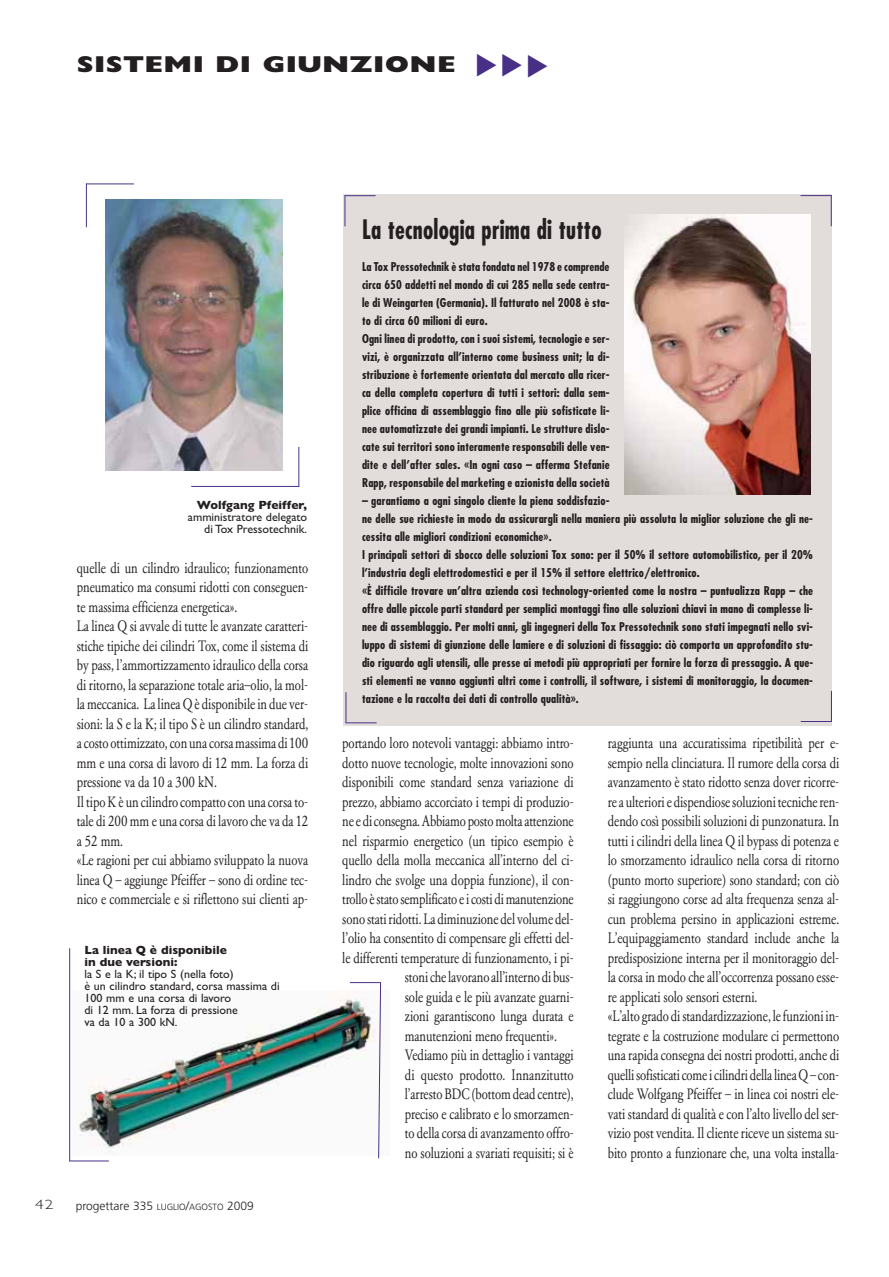
<style>
.page{position:relative;width:889px;height:1277px;background:#fff}
.page>*{position:absolute;margin:0;border:0;box-sizing:border-box;transform-origin:0 0}
.t1{font:700 condensed 26.1px "Futura LT";letter-spacing:.01em;color:#231f20;scale:.9 1}
.t2{font:800 23.1px "Gill Sans";letter-spacing:.015em;color:#231f20;scale:1.27 1}
.t3{font:15.75px/19.5px "Garamond Classico";letter-spacing:-.005em;color:#231f20;scale:.78 1}
.t4{font:300 13.5px "Gill Sans";color:#231f20;scale:1.27 1}
.t5{font:12px/12px "Gill Sans";color:#231f20;text-align:right}
.t6{font:700 12px/12px "Gill Sans";color:#231f20}
.t7{font:300 12px "Frutiger LT";color:#231f20}
.t8{font:700 condensed 11.85px/18px "Futura LT";letter-spacing:.01em;color:#231f20}
.s1{font-size:9px}
</style>
<div class="page">
<img style="left:105px;top:200px;width:177px;height:271px">
<hr style="left:86px;top:184px;width:48px;height:1px;background:#483087">
<hr style="left:86px;top:184px;width:1px;height:43px;background:#483087">
<hr style="left:191px;top:486px;width:108px;height:1px;background:#483087">
<hr style="left:298px;top:447px;width:1px;height:40px;background:#483087">
<img style="left:79px;top:998px;width:296px;height:154px">
<hr style="left:69px;top:948px;width:1px;height:213px;background:#483087">
<hr style="left:69px;top:1161px;width:40px;height:1px;background:#483087">
<svg style="left:378px;top:983px;width:3px;height:176px"></svg>
<hr style="left:350px;top:982px;width:31px;height:1px;background:#483087">
<div style="left:343px;top:194px;width:488px;height:531px;background:#e2ddda"></div>
<hr style="left:344px;top:195px;width:31px;height:1px;background:#483087">
<hr style="left:344px;top:195px;width:1px;height:31px;background:#483087">
<hr style="left:345px;top:692px;width:1px;height:31px;background:#483087">
<hr style="left:345px;top:722px;width:31px;height:1px;background:#483087">
<hr style="left:800px;top:721px;width:31px;height:1px;background:#483087">
<hr style="left:831px;top:691px;width:1px;height:31px;background:#483087">
<hr style="left:830px;top:195px;width:1px;height:31px;background:#483087">
<hr style="left:800px;top:195px;width:31px;height:1px;background:#483087">
<img style="left:624px;top:215px;width:186px;height:280px">
<h2 class="t2" style="left:77px;top:56px;width:300px">SISTEMI DI GIUNZIONE</h2>
<p class="t6" style="left:197px;top:500px;width:112px">Wolfgang Pfeiffer,</p>
<p class="t5" style="left:188px;top:512px;width:121px">amministratore delegato di Tox Pressotechnik.</p>
<p class="t3" style="left:77px;top:559px;width:298px">quelle di un cilindro idraulico; funzionamento pneumatico ma consumi ridotti con conseguen&shy;te massima efficienza energetica».<br>La linea Q si avvale di tutte le avanzate caratteri&shy;stiche tipiche dei cilindri Tox, come il sistema di by pass, l’ammortizzamento idraulico della corsa di ritorno, la separazione totale aria–olio, la mol&shy;la meccanica. La linea Q è disponibile in due ver&shy;sioni: la S e la K; il tipo S è un cilindro standard, a costo ottimizzato, con una corsa massima di 100 mm e una corsa di lavoro di 12 mm. La forza di pressione va da 10 a 300 kN.<br>Il tipo K è un cilindro compatto con una corsa to&shy;tale di 200 mm e una corsa di lavoro che va da 12 a 52 mm.<br>«Le ragioni per cui abbiamo sviluppato la nuova linea Q – aggiunge Pfeiffer – sono di ordine tec&shy;nico e commerciale e si riflettono sui clienti ap-</p>
<p class="t6" style="left:84px;top:945px;width:144px">La linea Q è disponibile in due versioni:</p>
<p class="t5" style="left:84px;top:969px;width:197px;text-align:left">la S e la K; il tipo S (nella foto)<br>è un cilindro standard, corsa massima di<br>100 mm e una corsa di lavoro<br>di 12 mm. La forza di pressione<br>va da 10 a 300 kN.</p>
<p class="t4" style="left:35px;top:1200px;width:16px">42</p>
<p class="t7" style="left:76px;top:1199px;width:180px">progettare 335 <span class="s1">LUGLIO</span>/<span class="s1">AGOSTO</span> 2009</p>
<h1 class="t1" style="left:362px;top:217px;width:268px">La tecnologia prima di tutto</h1>
<p class="t8" style="left:362px;top:258px;width:249px">La Tox Pressotechnik è stata fondata nel 1978 e comprende circa 650 addetti nel mondo di cui 285 nella sede centra&shy;le di Weingarten (Germania). Il fatturato nel 2008 è sta&shy;to di circa 60 milioni di euro.<br>Ogni linea di prodotto, con i suoi sistemi, tecnologie e ser&shy;vizi, è organizzata all’interno come business unit; la di&shy;stribuzione è fortemente orientata dal mercato alla ricer&shy;ca della completa copertura di tutti i settori: dalla sem&shy;plice officina di assemblaggio fino alle più sofisticate li&shy;nee automatizzate dei grandi impianti. Le strutture dislo&shy;cate sui territori sono interamente responsabili delle ven&shy;dite e dell’after sales. «In ogni caso – afferma Stefanie Rapp, responsabile del marketing e azionista della società</p>
<p class="t8" style="left:362px;top:492px;width:452px">– garantiamo a ogni singolo cliente la piena soddisfazio-<br>ne delle sue richieste in modo da assicurargli nella maniera più assoluta la miglior soluzione che gli ne&shy;cessita alle migliori condizioni economiche».<br>I principali settori di sbocco delle soluzioni Tox sono: per il 50% il settore automobilistico, per il 20% l’industria degli elettrodomestici e per il 15% il settore elettrico/elettronico.<br>«È difficile trovare un’altra azienda così technology-oriented come la nostra – puntualizza Rapp – che offre dalle piccole parti standard per semplici montaggi fino alle soluzioni chiavi in mano di complesse li&shy;nee di assemblaggio. Per molti anni, gli ingegneri della Tox Pressotechnik sono stati impegnati nello svi&shy;luppo di sistemi di giunzione delle lamiere e di soluzioni di fissaggio: ciò comporta un approfondito stu&shy;dio riguardo agli utensili, alle presse ai metodi più appropriati per fornire la forza di pressaggio. A que&shy;sti elementi ne vanno aggiunti altri come i controlli, il software, i sistemi di monitoraggio, la documen&shy;tazione e la raccolta dei dati di controllo qualità».</p>
<p class="t3" style="left:342px;top:735px;width:298px">portando loro notevoli vantaggi: abbiamo intro-</p>
<p class="t3" style="left:342px;top:754px;width:298px">dotto nuove tecnologie, molte innovazioni sono</p>
<p class="t3" style="left:342px;top:774px;width:298px">disponibili come standard senza variazione di</p>
<p class="t3" style="left:342px;top:793px;width:298px">prezzo, abbiamo accorciato i tempi di produzio-</p>
<p class="t3" style="left:342px;top:813px;width:298px">ne e di consegna. Abbiamo posto molta attenzione</p>
<p class="t3" style="left:342px;top:832px;width:298px">nel risparmio energetico (un tipico esempio è</p>
<p class="t3" style="left:342px;top:852px;width:298px">quello della molla meccanica all’interno del ci-</p>
<p class="t3" style="left:342px;top:871px;width:298px">lindro che svolge una doppia funzione), il con-</p>
<p class="t3" style="left:342px;top:891px;width:298px">trollo è stato semplificato e i costi di manutenzione</p>
<p class="t3" style="left:342px;top:910px;width:298px">sono stati ridotti. La diminuzione del volume del-</p>
<p class="t3" style="left:342px;top:930px;width:298px">l’olio ha consentito di compensare gli effetti del-</p>
<p class="t3" style="left:342px;top:949px;width:298px">le differenti temperature di funzionamento, i pi-</p>
<p class="t3" style="left:405px;top:969px;width:218px">stoni che lavorano all’interno di bus-</p>
<p class="t3" style="left:405px;top:988px;width:218px">sole guida e le più avanzate guarni-</p>
<p class="t3" style="left:405px;top:1008px;width:218px">zioni garantiscono lunga durata e</p>
<p class="t3" style="left:405px;top:1027px;width:196px">manutenzioni meno frequenti».</p>
<p class="t3" style="left:405px;top:1047px;width:218px">Vediamo più in dettaglio i vantaggi</p>
<p class="t3" style="left:405px;top:1066px;width:218px">di questo prodotto. Innanzitutto</p>
<p class="t3" style="left:405px;top:1086px;width:218px">l’arresto BDC (bottom dead centre),</p>
<p class="t3" style="left:405px;top:1105px;width:218px">preciso e calibrato e lo smorzamen-</p>
<p class="t3" style="left:405px;top:1125px;width:218px">to della corsa di avanzamento offro-</p>
<p class="t3" style="left:405px;top:1144px;width:218px">no soluzioni a svariati requisiti; si è</p>
<p class="t3" style="left:607px;top:735px;width:298px">raggiunta una accuratissima ripetibilità per e&shy;sempio nella clinciatura. Il rumore della corsa di avanzamento è stato ridotto senza dover ricorre&shy;re a ulteriori e dispendiose soluzioni tecniche ren&shy;dendo così possibili soluzioni di punzonatura. In tutti i cilindri della linea Q il bypass di potenza e lo smorzamento idraulico nella corsa di ritorno (punto morto superiore) sono standard; con ciò si raggiungono corse ad alta frequenza senza al&shy;cun problema persino in applicazioni estreme.<br>L’equipaggiamento standard include anche la predisposizione interna per il monitoraggio del&shy;la corsa in modo che all’occorrenza possano esse&shy;re applicati solo sensori esterni.<br>«L’alto grado di standardizzazione, le funzioni in&shy;tegrate e la costruzione modulare ci permettono una rapida consegna dei nostri prodotti, anche di quelli sofisticati come i cilindri della linea Q – con&shy;clude Wolfgang Pfeiffer – in linea coi nostri ele&shy;vati standard di qualità e con l’alto livello del ser&shy;vizio post vendita. Il cliente riceve un sistema su&shy;bito pronto a funzionare che, una volta installa-</p>
</div>
